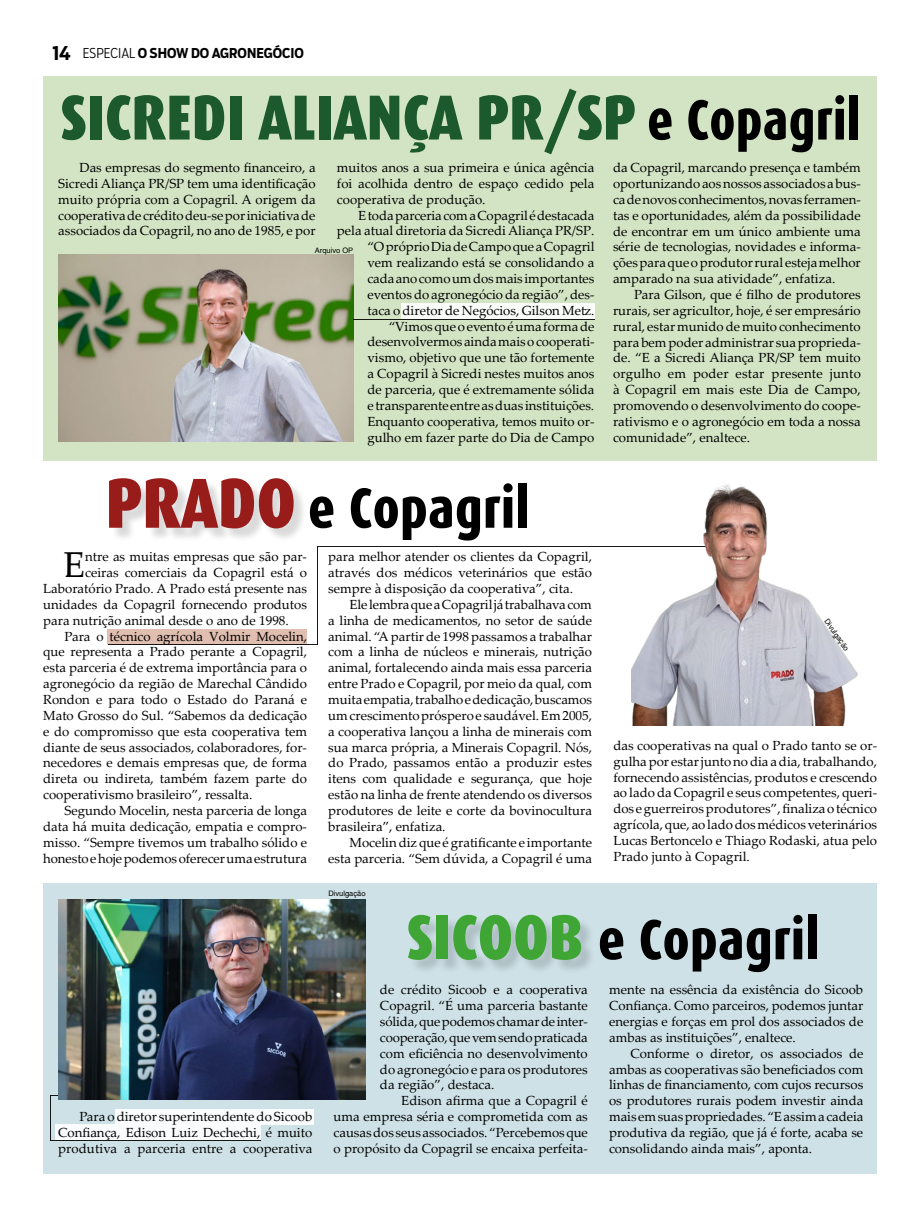
<style>
.page{position:relative;width:919px;height:1217px;background:#fff}
.page>*{position:absolute;margin:0;border:0;box-sizing:border-box;transform-origin:0 0}
.t1{font:900 63.75px "Dax Condensed";color:#1c5a2d}
.t2{font:800 56.85px "Dax Condensed";color:#000}
.t3{font:36px "Palatino Linotype";color:#000}
.t4{font:700 13.5px "Boomer Cond";color:#000}
.t5{font:13.2px/15.9px "Palatino Linotype";color:#000;text-align:justify}
.t6{font:7.5px "Switzerland";color:#000}
.s1{font-size:19.5px}
.s2{font-weight:300}
.s3{font-weight:800;font-size:56.85px;color:#000}
.s4{font-weight:900;font-size:70.95px;color:#981d1a}
.s5{font-weight:900;font-size:63.75px;color:#3fa535}
</style>
<div class="page">
<hr style="left:317px;top:546px;width:389px;height:1px;background:#000">
<div style="left:108px;top:628px;width:199px;height:16px;background:#e0beb0"></div>
<div style="left:43px;top:76px;width:834px;height:384px;background:#d2e4c4"></div>
<div style="left:43px;top:882px;width:834px;height:291px;background:#cee1e7"></div>
<div style="left:111px;top:480px;width:196px;height:62px;background:#000;opacity:.15"></div>
<img style="left:631px;top:484px;width:227px;height:241px">
<img style="left:58px;top:255px;width:295px;height:186px">
<div style="left:409px;top:916px;width:187px;height:58px;background:#000;opacity:.15"></div>
<img style="left:58px;top:899px;width:307px;height:200px">
<div style="left:115px;top:1108px;width:199px;height:16px;background:#fff"></div>
<div style="left:55px;top:1124px;width:205px;height:15px;background:#fff"></div>
<hr style="left:50px;top:1139px;width:210px;height:1px;background:#000">
<hr style="left:50px;top:1094px;width:1px;height:45px;background:#000">
<hr style="left:108px;top:644px;width:209px;height:1px;background:#000">
<hr style="left:317px;top:546px;width:1px;height:98px;background:#000">
<div style="left:401px;top:303px;width:193px;height:15px;background:#fafcf8"></div>
<hr style="left:353px;top:318px;width:241px;height:1px;background:#000">
<p class="t4" style="left:52px;top:45px;width:253px"><span class="s1">14</span> <span class="s2">ESPECIAL</span> O SHOW DO AGRONEGÓCIO</p>
<h1 class="t1" style="left:61px;top:82px;width:801px">SICREDI ALIANÇA PR/SP <span class="s3">e Copagril</span></h1>
<p class="t5" style="left:613px;top:159px;width:249px">da Copagril, marcando presença e também oportunizando aos nossos associados a bus&shy;ca de novos conhecimentos, novas ferramen&shy;tas e oportunidades, além da possibilidade de encontrar em um único ambiente uma série de tecnologias, novidades e informa&shy;ções para que o produtor rural esteja melhor amparado na sua atividade”, enfatiza.</p>
<p class="t5" style="left:613px;top:286px;width:249px;text-indent:21px">Para Gilson, que é filho de produtores rurais, ser agricultor, hoje, é ser empresário rural, estar munido de muito conhecimento para bem poder administrar sua proprieda&shy;de. “E a Sicredi Aliança PR/SP tem muito orgulho em poder estar presente junto à Copagril em mais este Dia de Campo, promovendo o desenvolvimento do coope&shy;rativismo e o agronegócio em toda a nossa comunidade”, enaltece.</p>
<p class="t5" style="left:58px;top:159px;width:259px;text-indent:21px">Das empresas do segmento financeiro, a Sicredi Aliança PR/SP tem uma identificação muito própria com a Copagril. A origem da cooperativa de crédito deu-se por iniciativa de associados da Copagril, no ano de 1985, e por</p>
<p class="t5" style="left:337px;top:159px;width:259px">muitos anos a sua primeira e única agência foi acolhida dentro de espaço cedido pela cooperativa de produção.</p>
<p class="t5" style="left:337px;top:206px;width:259px;text-align:right">E toda parceria com a Copagril é destacada pela atual diretoria da Sicredi Aliança PR/SP. “O próprio Dia de Campo que a Copagril<br>vem realizando está se consolidando a<br>cada ano como um dos mais importantes eventos do agronegócio da região”, des-<br>taca o diretor de Negócios, Gilson Metz. “Vimos que o evento é uma forma de desenvolvermos ainda mais o cooperati&shy;vismo, objetivo que une tão fortemente<br>a Copagril à Sicredi nestes muitos anos<br>de parceria, que é extremamente sólida<br>e transparente entre as duas instituições.<br>Enquanto cooperativa, temos muito or&shy;gulho em fazer parte do Dia de Campo</p>
<p class="t6" style="left:315px;top:245px;width:40px">Arquivo OP</p>
<h2 class="t2" style="left:105px;top:476px;width:426px"><span class="s4">PRADO</span> e Copagril</h2>
<h3 class="t3" style="left:63px;top:539px;width:23px">E</h3>
<p class="t5" style="left:85px;top:548px;width:223px">ntre as muitas empresas que são par-</p>
<p class="t5" style="left:85px;top:564px;width:223px">ceiras comerciais da Copagril está o</p>
<p class="t5" style="left:43px;top:580px;width:265px">Laboratório Prado. A Prado está presente nas</p>
<p class="t5" style="left:43px;top:595px;width:265px">unidades da Copagril fornecendo produtos</p>
<p class="t5" style="left:43px;top:611px;width:247px">para nutrição animal desde o ano de 1998.</p>
<p class="t5" style="left:64px;top:627px;width:244px">Para o técnico agrícola Volmir Mocelin,</p>
<p class="t5" style="left:43px;top:643px;width:265px">que representa a Prado perante a Copagril,</p>
<p class="t5" style="left:43px;top:659px;width:265px">esta parceria é de extrema importância para o</p>
<p class="t5" style="left:43px;top:675px;width:265px">agronegócio da região de Marechal Cândido</p>
<p class="t5" style="left:43px;top:691px;width:265px">Rondon e para todo o Estado do Paraná e</p>
<p class="t5" style="left:43px;top:706px;width:265px">Mato Grosso do Sul. “Sabemos da dedicação</p>
<p class="t5" style="left:43px;top:722px;width:265px">e do compromisso que esta cooperativa tem</p>
<p class="t5" style="left:43px;top:738px;width:265px">diante de seus associados, colaboradores, for-</p>
<p class="t5" style="left:43px;top:754px;width:265px">necedores e demais empresas que, de forma</p>
<p class="t5" style="left:43px;top:770px;width:265px">direta ou indireta, também fazem parte do</p>
<p class="t5" style="left:43px;top:786px;width:211px">cooperativismo brasileiro”, ressalta.</p>
<p class="t5" style="left:64px;top:801px;width:244px">Segundo Mocelin, nesta parceria de longa</p>
<p class="t5" style="left:43px;top:817px;width:265px">data há muita dedicação, empatia e compro-</p>
<p class="t5" style="left:43px;top:833px;width:265px">misso. “Sempre tivemos um trabalho sólido e</p>
<p class="t5" style="left:43px;top:849px;width:265px">honesto e hoje podemos oferecer uma estrutura</p>
<p class="t5" style="left:328px;top:548px;width:265px">para melhor atender os clientes da Copagril, através dos médicos veterinários que estão sempre à disposição da cooperativa”, cita.</p>
<p class="t5" style="left:328px;top:595px;width:265px;text-indent:21px">Ele lembra que a Copagril já trabalhava com a linha de medicamentos, no setor de saúde animal. “A partir de 1998 passamos a trabalhar com a linha de núcleos e minerais, nutrição animal, fortalecendo ainda mais essa parceria entre Prado e Copagril, por meio da qual, com muita empatia, trabalho e dedicação, buscamos um crescimento próspero e saudável. Em 2005, a cooperativa lançou a linha de minerais com sua marca própria, a Minerais Copagril. Nós, do Prado, passamos então a produzir estes itens com qualidade e segurança, que hoje estão na linha de frente atendendo os diversos produtores de leite e corte da bovinocultura brasileira”, enfatiza.</p>
<p class="t5" style="left:328px;top:833px;width:265px;text-align:right">Mocelin diz que é gratificante e importante esta parceria. “Sem dúvida, a Copagril é uma</p>
<p class="t6" style="left:328px;top:889px;width:39px">Divulgação</p>
<p class="t6" style="left:829px;top:616px;width:39px;rotate:55deg">Divulgação</p>
<p class="t5" style="left:613px;top:736px;width:265px">das cooperativas na qual o Prado tanto se or&shy;gulha por estar junto no dia a dia, trabalhando, fornecendo assistências, produtos e crescendo ao lado da Copagril e seus competentes, queri&shy;dos e guerreiros produtores”, finaliza o técnico agrícola, que, ao lado dos médicos veterinários Lucas Bertoncelo e Thiago Rodaski, atua pelo Prado junto à Copagril.</p>
<p class="t5" style="left:58px;top:1107px;width:256px;text-indent:21px">Para o diretor superintendente do Sicoob Confiança, Edison Luiz Dechechi, é muito produtiva a parceria entre a cooperativa</p>
<h2 class="t2" style="left:407px;top:907px;width:414px"><span class="s5">SICOOB</span> e Copagril</h2>
<p class="t5" style="left:380px;top:981px;width:209px">de crédito Sicoob e a cooperativa Copagril. “É uma parceria bastante sólida, que podemos chamar de inter&shy;cooperação, que vem sendo praticada com eficiência no desenvolvimento do agronegócio e para os produtores da região”, destaca.</p>
<p class="t5" style="left:333px;top:1092px;width:256px;text-indent:68px">Edison afirma que a Copagril é uma empresa séria e comprometida com as causas dos seus associados. “Percebemos que o propósito da Copagril se encaixa perfeita-</p>
<p class="t5" style="left:609px;top:981px;width:256px">mente na essência da existência do Sicoob Confiança. Como parceiros, podemos juntar energias e forças em prol dos associados de ambas as instituições”, enaltece.</p>
<p class="t5" style="left:609px;top:1044px;width:256px;text-indent:21px">Conforme o diretor, os associados de ambas as cooperativas são beneficiados com linhas de financiamento, com cujos recursos os produtores rurais podem investir ainda mais em suas propriedades. “E assim a cadeia produtiva da região, que já é forte, acaba se consolidando ainda mais”, aponta.</p>
</div>
